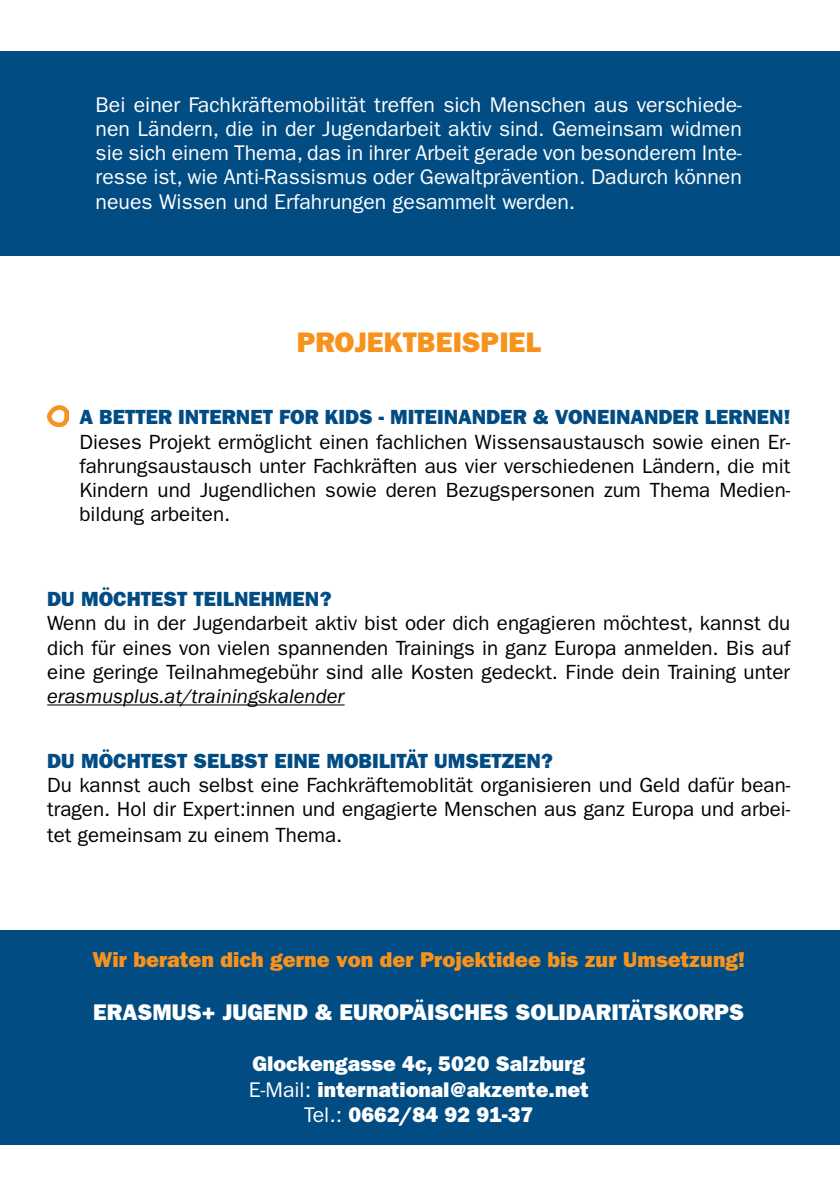
<style>
.page{position:relative;width:840px;height:1191px;background:#fff}
.page>*{position:absolute;margin:0;border:0;box-sizing:border-box;transform-origin:0 0}
.t1{font:28.4px "ITC Franklin Gothic Std Hvy";color:#f7931d}
.t2{font:22.8px "ITC Franklin Gothic Std Hvy";color:#fff}
.t3{font:21.6px "ITC Franklin Gothic Std Hvy";color:#f7931d}
.t4{font:21.2px/24.2px "ITC Franklin Gothic Std";color:#fff;text-align:justify}
.t5{font:21.2px/25.6px "ITC Franklin Gothic Std Hvy";color:#fff;text-align:center}
.t6{font:20.6px/24.2px "ITC Franklin Gothic Std";color:#000;text-align:justify}
.t7{font:20.6px "ITC Franklin Gothic Std Hvy";color:#014c83}
.t8{font:italic 20.6px "ITC Franklin Gothic Std";color:#000}
.s1{font-family:"ITC Franklin Gothic Std"}
</style>
<div class="page">
<div style="left:0;top:51px;width:839px;height:205px;background:#014c83"></div>
<div style="left:0;top:930px;width:839px;height:214px;background:#014c83"></div>
<hr style="left:47px;top:704px;width:297px;height:1px;background:#000">
<img style="left:48px;top:405px;width:21px;height:21px">
<p class="t4" style="left:95px;top:93px;width:647px">Bei einer Fachkräftemobilität treffen sich Menschen aus verschiede&shy;nen Ländern, die in der Jugendarbeit aktiv sind. Gemeinsam widmen sie sich einem Thema, das in ihrer Arbeit gerade von besonderem Inte&shy;resse ist, wie Anti-Rassismus oder Gewaltprävention. Dadurch können neues Wissen und Erfahrungen gesammelt werden.</p>
<h1 class="t1" style="left:296px;top:325px;width:245px">PROJEKTBEISPIEL</h1>
<p class="t7" style="left:79px;top:405px;width:712px">A BETTER INTERNET FOR KIDS - MITEINANDER &amp; VONEINANDER LERNEN!</p>
<p class="t6" style="left:79px;top:430px;width:712px">Dieses Projekt ermöglicht einen fachlichen Wissensaustausch sowie einen Er&shy;fahrungsaustausch unter Fachkräften aus vier verschiedenen Ländern, die mit Kindern und Jugendlichen sowie deren Bezugspersonen zum Thema Medien&shy;bildung arbeiten.</p>
<p class="t7" style="left:47px;top:587px;width:286px">DU MÖCHTEST TEILNEHMEN?</p>
<p class="t6" style="left:47px;top:611px;width:744px">Wenn du in der Jugendarbeit aktiv bist oder dich engagieren möchtest, kannst du dich für eines von vielen spannenden Trainings in ganz Europa anmelden. Bis auf eine geringe Teilnahmegebühr sind alle Kosten gedeckt. Finde dein Training unter</p>
<p class="t8" style="left:47px;top:684px;width:299px">erasmusplus.at/trainingskalender</p>
<p class="t7" style="left:47px;top:749px;width:507px">DU MÖCHTEST SELBST EINE MOBILITÄT UMSETZEN?</p>
<p class="t6" style="left:47px;top:773px;width:744px;line-height:24.8px">Du kannst auch selbst eine Fachkräftemoblität organisieren und Geld dafür bean&shy;tragen. Hol dir Expert:innen und engagierte Menschen aus ganz Europa und arbei&shy;tet gemeinsam zu einem Thema.</p>
<p class="t3" style="left:92px;top:947px;width:653px">Wir beraten dich gerne von der Projektidee bis zur Umsetzung!</p>
<p class="t2" style="left:93px;top:998px;width:652px">ERASMUS+ JUGEND &amp; EUROPÄISCHES SOLIDARITÄTSKORPS</p>
<p class="t5" style="left:249px;top:1051px;width:341px">Glockengasse 4c, 5020 Salzburg<br><span class="s1">E-Mail:</span> international@akzente.net<br><span class="s1">Tel.:</span> 0662/84 92 91-37</p>
</div>
